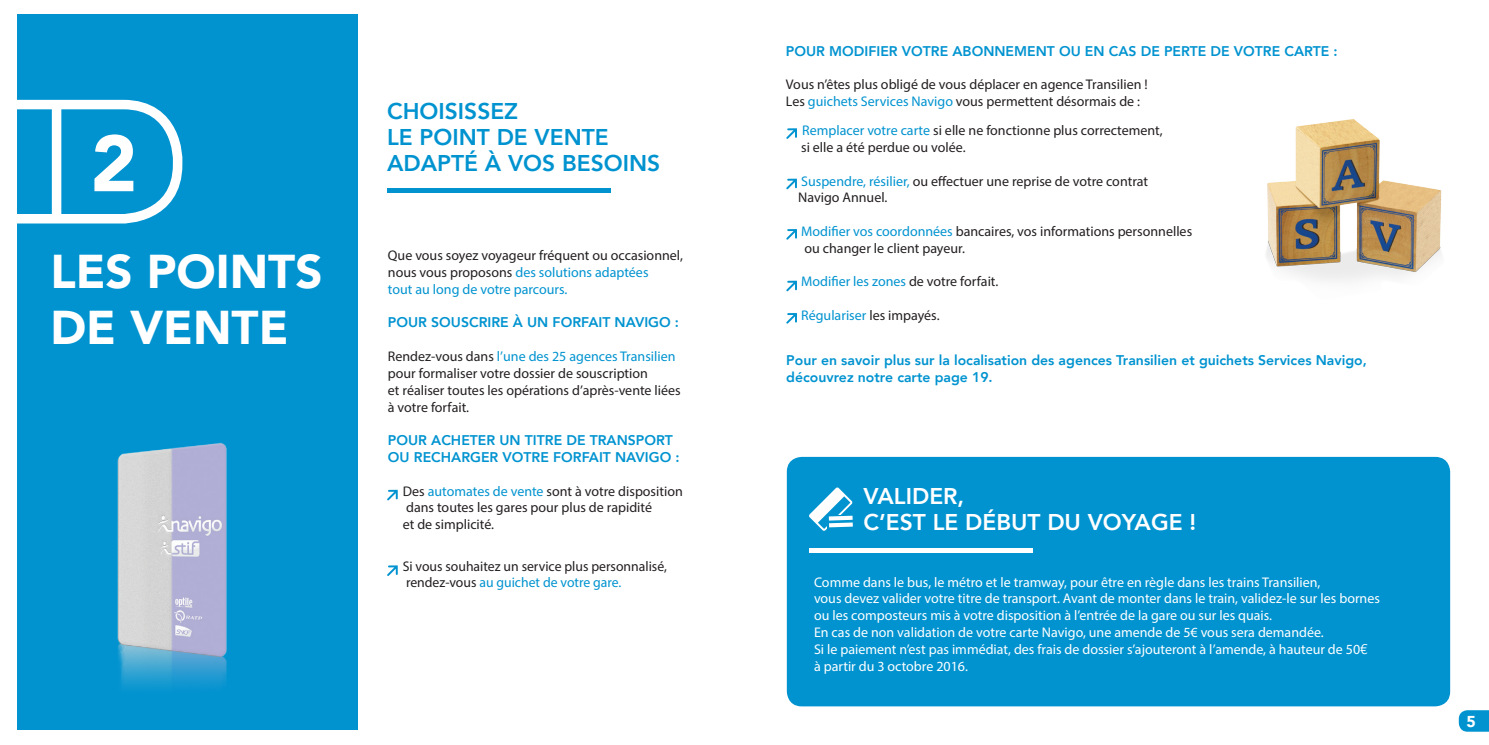
<style>
.page{position:relative;width:1489px;height:745px;background:#fff}
.page>*{position:absolute;margin:0;border:0;box-sizing:border-box;transform-origin:0 0}
.t1{font:900 78.75px "Avenir LT Com";color:#fff}
.t2{font:900 47.25px/56px "Avenir LT Com";color:#fff}
.t3{font:800 22.75px/26.2px "Avenir LT Com";color:#0093d0}
.t4{font:800 22.75px/26.2px "Avenir LT Com";color:#fff}
.t5{font:900 15.75px "Avenir LT Com";color:#fff}
.t6{font:14px/16.8px "Myriad Pro";color:#231f20}
.t7{font:14px/16.8px "Myriad Pro";color:#fff}
.t8{font:800 14px/16.8px "Avenir LT Com";color:#0093d0}
.t9{font:14px "Myriad Pro";color:#0093d0}
.s1{color:#0093d0}
.s2{color:#231f20}
.s3{font-family:"Avenir LT Com"}
</style>
<div class="page">
<div style="left:786px;top:456px;width:663px;height:250px;background:#0093d0;border-radius:15px"></div>
<div style="left:17px;top:14px;width:340px;height:715px;background:#0093d0"></div>
<svg style="left:17px;top:100px;width:165px;height:123px"></svg>
<div style="left:52px;top:103px;width:9px;height:118px;background:#fff"></div>
<hr style="left:387px;top:188px;width:223px;height:4px;background:#0093d0">
<hr style="left:809px;top:548px;width:223px;height:4px;background:#fff">
<svg style="left:786px;top:128px;width:11px;height:11px"></svg>
<svg style="left:786px;top:229px;width:11px;height:10px"></svg>
<svg style="left:786px;top:280px;width:11px;height:11px"></svg>
<svg style="left:786px;top:178px;width:11px;height:11px"></svg>
<svg style="left:786px;top:313px;width:11px;height:10px"></svg>
<img style="left:117px;top:442px;width:110px;height:247px">
<img style="left:1266px;top:119px;width:176px;height:162px">
<svg style="left:387px;top:565px;width:11px;height:10px"></svg>
<svg style="left:387px;top:489px;width:11px;height:11px"></svg>
<svg style="left:1458px;top:710px;width:30px;height:21px"></svg>
<svg style="left:809px;top:487px;width:43px;height:43px"></svg>
<h1 class="t1" style="left:91px;top:116px;width:48px">2</h1>
<h2 class="t2" style="left:50px;top:243px;width:274px">LES POINTS<br>DE VENTE</h2>
<h3 class="t3" style="left:387px;top:98px;width:274px">CHOISISSEZ<br>LE POINT DE VENTE<br>ADAPTÉ À VOS BESOINS</h3>
<p class="t6" style="left:388px;top:247px;width:296px">Que vous soyez voyageur fréquent ou occasionnel, nous vous proposons <span class="s1">des solutions adaptées<br>tout au long de votre parcours.</span></p>
<p class="t8" style="left:388px;top:314px;width:293px">POUR SOUSCRIRE À UN FORFAIT NAVIGO :</p>
<p class="t6" style="left:388px;top:347px;width:294px">Rendez-vous dans <span class="s1">l’une des 25 agences Transilien </span>pour formaliser votre dossier de souscription<br>et réaliser toutes les opérations d’après-vente liées à votre forfait.</p>
<p class="t8" style="left:388px;top:431px;width:293px">POUR ACHETER UN TITRE DE TRANSPORT<br>OU RECHARGER VOTRE FORFAIT NAVIGO :</p>
<p class="t6" style="left:403px;top:482px;width:281px">Des <span class="s1">automates de vente</span> sont à votre disposition dans toutes les gares pour plus de rapidité<br>et de simplicité.</p>
<p class="t6" style="left:402px;top:558px;width:266px;line-height:15.8px">Si vous souhaitez un service plus personnalisé, rendez-vous <span class="s1">au guichet de votre gare.</span></p>
<p class="t8" style="left:786px;top:42px;width:553px">POUR MODIFIER VOTRE ABONNEMENT OU EN CAS DE PERTE DE VOTRE CARTE :</p>
<p class="t6" style="left:786px;top:76px;width:363px">Vous n’êtes plus obligé de vous déplacer en agence Transilien !<br>Les <span class="s1">guichets Services Navigo</span> vous permettent désormais de :</p>
<p class="t6" style="left:801px;top:122px;width:363px"><span class="s1">Remplacer votre carte</span> si elle ne fonctionne plus correctement, si elle a été perdue ou volée.</p>
<p class="t6" style="left:798px;top:172px;width:351px"><span class="s1">Suspendre, résilier,</span> ou effectuer une reprise de votre contrat<br>Navigo Annuel.</p>
<p class="t6" style="left:801px;top:222px;width:392px"><span class="s1">Modifier vos coordonnées</span> bancaires, vos informations personnelles ou changer le client payeur.</p>
<p class="t9" style="left:801px;top:273px;width:199px">Modifier les zones <span class="s2">de votre forfait.</span></p>
<p class="t9" style="left:801px;top:306px;width:140px">Régulariser <span class="s2">les impayés.</span></p>
<p class="t8" style="left:786px;top:352px;width:582px">Pour en savoir plus sur la localisation des agences Transilien et guichets Services Navigo, découvrez notre carte page 19.</p>
<h3 class="t4" style="left:863px;top:482px;width:334px">VALIDER,<br>C’EST LE DÉBUT DU VOYAGE !</h3>
<p class="t7" style="left:814px;top:573px;width:567px">Comme dans le bus, le métro et le tramway, pour être en règle dans les trains Transilien,<br>vous devez valider votre titre de transport. Avant de monter dans le train, validez-le sur les bornes ou les composteurs mis à votre disposition à l’entrée de la gare ou sur les quais.<br>En cas de non validation de votre carte Navigo, une amende de 5€ vous sera demandée.<br>Si le paiement n’est pas immédiat, des frais de dossier s’ajouteront à l’amende, à hauteur de 50<span class="s3">€<br></span>à partir du 3 octobre 2016.</p>
<p class="t5" style="left:1466px;top:711px;width:11px">5</p>
</div>
